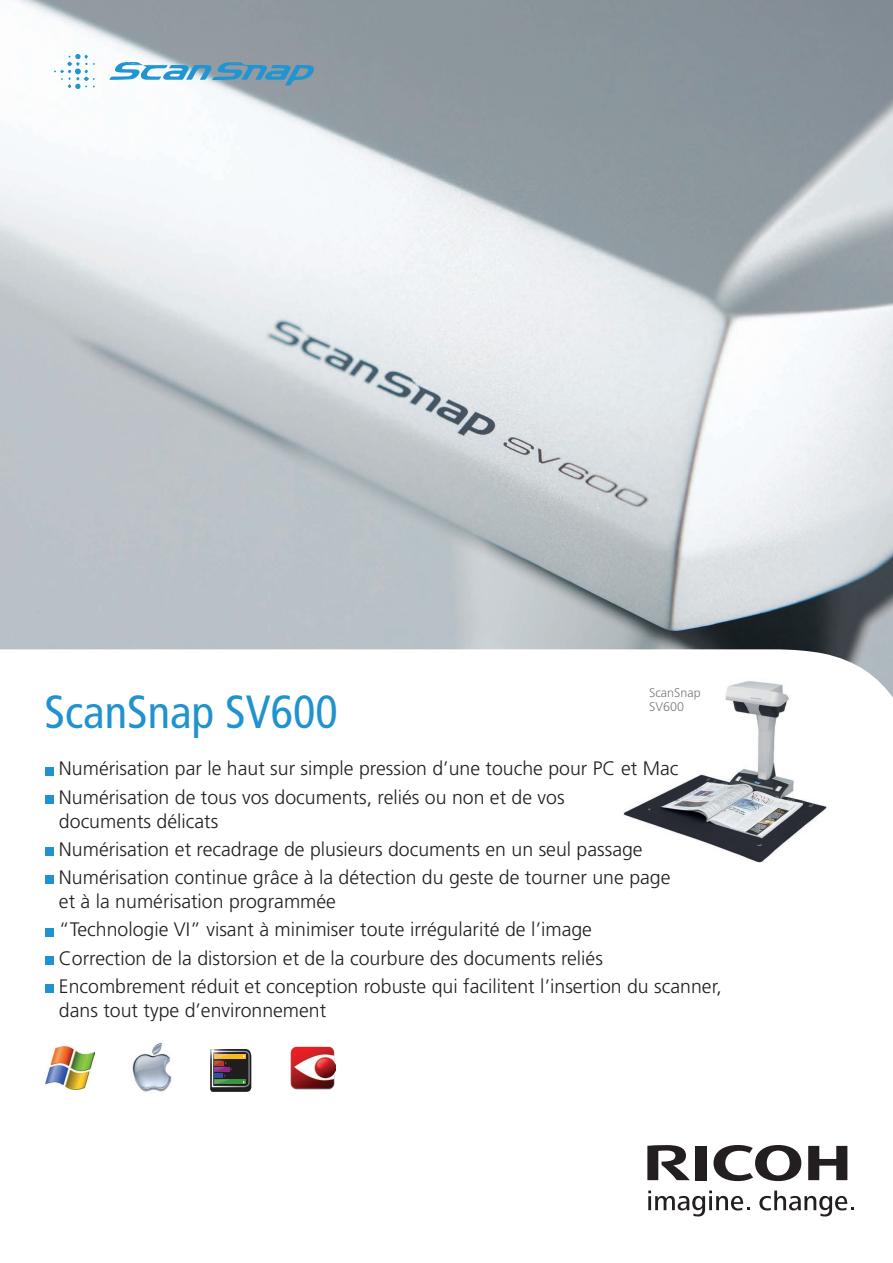
<style>
.page{position:relative;width:893px;height:1263px;background:#fff}
.page>*{position:absolute;margin:0;border:0;box-sizing:border-box;transform-origin:0 0}
.t1{font:condensed 46.5px "Frutiger LT Pro";color:#1f92cf}
.t2{font:300 19.5px/28.2px "Frutiger LT Pro";color:#231f20}
.t3{font:300 12.6px/14.7px "Frutiger LT Pro";color:#231f20}
</style>
<div class="page">
<img style="left:0;top:0;width:893px;height:698px">
<img style="left:565px;top:671px;width:294px;height:192px">
<div style="left:45px;top:767px;width:9px;height:8px;background:#1f92cf"></div>
<div style="left:45px;top:795px;width:9px;height:8px;background:#1f92cf"></div>
<div style="left:45px;top:847px;width:9px;height:9px;background:#1f92cf"></div>
<div style="left:45px;top:875px;width:9px;height:9px;background:#1f92cf"></div>
<div style="left:45px;top:928px;width:9px;height:8px;background:#1f92cf"></div>
<div style="left:45px;top:956px;width:9px;height:8px;background:#1f92cf"></div>
<div style="left:45px;top:984px;width:9px;height:9px;background:#1f92cf"></div>
<svg style="left:54px;top:54px;width:41px;height:35px"></svg>
<svg style="left:109px;top:62px;width:205px;height:24px"></svg>
<img style="left:46px;top:1046px;width:49px;height:43px">
<img style="left:291px;top:1046px;width:44px;height:44px">
<svg style="left:210px;top:1049px;width:42px;height:43px;background:#5b5549"></svg>
<img style="left:132px;top:1041px;width:40px;height:51px">
<svg style="left:713px;top:1145px;width:88px;height:36px"></svg>
<svg style="left:808px;top:1146px;width:39px;height:34px"></svg>
<div style="left:695px;top:1146px;width:12px;height:34px;background:#231f20"></div>
<svg style="left:647px;top:1145px;width:43px;height:35px"></svg>
<svg style="left:648px;top:1190px;width:102px;height:27px"></svg>
<svg style="left:759px;top:1190px;width:95px;height:27px"></svg>
<p class="t3" style="left:649px;top:685px;width:53px">ScanSnap<br>SV600</p>
<h1 class="t1" style="left:44px;top:685px;width:295px">ScanSnap SV600</h1>
<p class="t2" style="left:59px;top:754px;width:621px">Numérisation par le haut sur simple pression d’une touche pour PC et Mac<br>Numérisation de tous vos documents, reliés ou non et de vos</p>
<p class="t2" style="left:59px;top:807px;width:613px">documents délicats<br>Numérisation et recadrage de plusieurs documents en un seul passage<br>Numérisation continue grâce à la détection du geste de tourner une page</p>
<p class="t2" style="left:59px;top:887px;width:664px">et à la numérisation programmée<br>“Technologie VI” visant à minimiser toute irrégularité de l’image<br>Correction de la distorsion et de la courbure des documents reliés Encombrement réduit et conception robuste qui facilitent l’insertion du scanner,</p>
<p class="t2" style="left:59px;top:996px;width:269px">dans tout type d’environnement</p>
</div>
